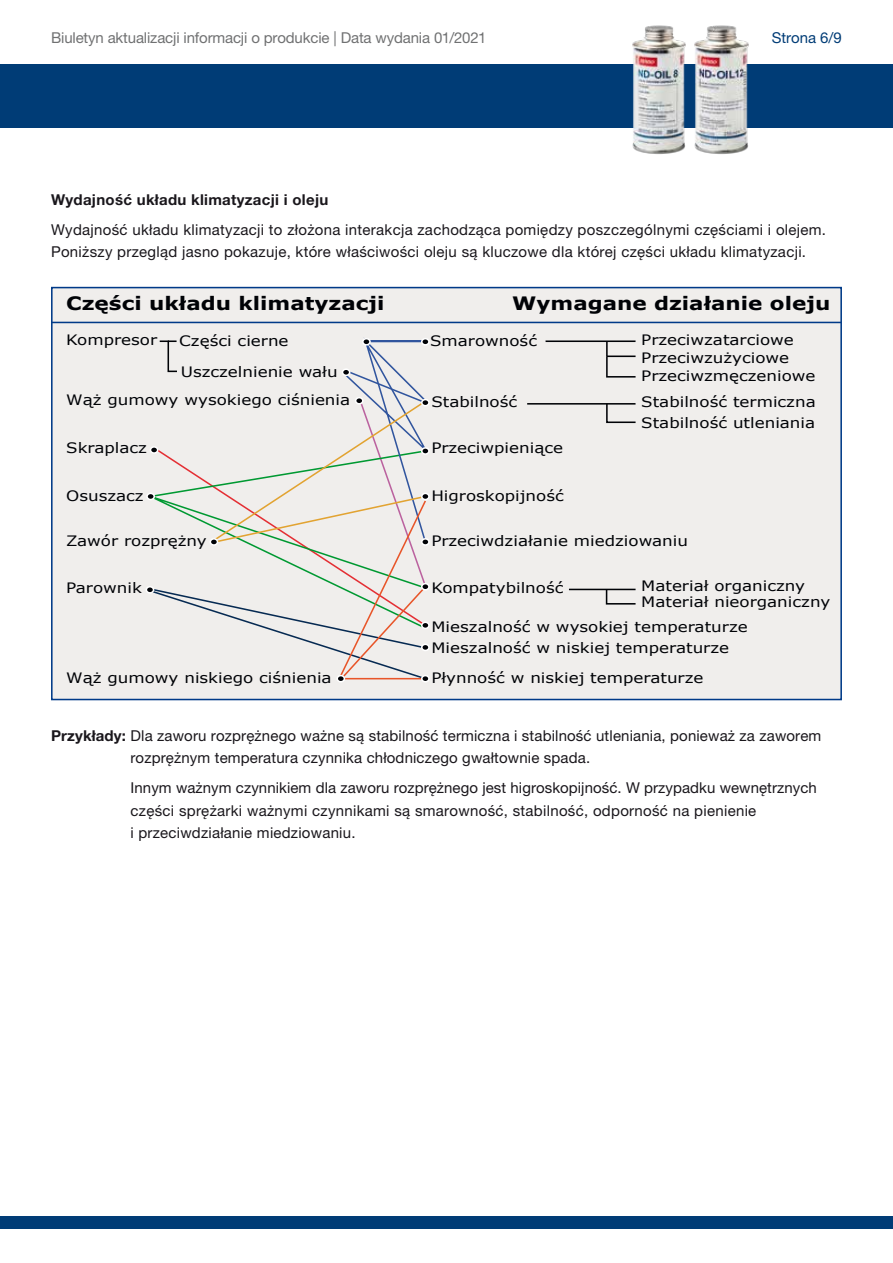
<style>
.page{position:relative;width:893px;height:1263px;background:#fff}
.page>*{position:absolute;margin:0;border:0;box-sizing:border-box;transform-origin:0 0}
.t1{font:700 18.45px "Verdana";color:#000206;scale:1.17 1}
.t2{font:15px/22.5px "Helvetica Neue LT Pro";letter-spacing:.02em;color:#1a171c}
.t3{font:15px "Helvetica Neue LT Pro";letter-spacing:-.01em;color:#707172}
.t4{font:700 15px "Helvetica Neue LT Pro";letter-spacing:.02em;color:#1a171c}
.t5{font:15px "Helvetica Neue LT Pro";color:#003c76}
.t6{font:14.4px/21.3px "Verdana";color:#000206;scale:1.17 1}
.s1{font-weight:700}
</style>
<div class="page">
<div style="left:0;top:64px;width:893px;height:64px;background:#003c76"></div>
<div style="left:0;top:1216px;width:893px;height:13px;background:#003c76"></div>
<img style="left:632px;top:25px;width:54px;height:129px">
<img style="left:694px;top:25px;width:55px;height:129px">
<div style="left:51px;top:287px;width:791px;height:413px;background:#f0eeec"></div>
<hr style="left:51px;top:322px;width:790px;height:1px;background:#003a88">
<hr style="left:527px;top:403px;width:109px;height:2px;background:#000206">
<svg style="left:605px;top:402px;width:32px;height:22px"></svg>
<hr style="left:569px;top:589px;width:67px;height:1px;background:#000206">
<svg style="left:605px;top:588px;width:32px;height:17px"></svg>
<hr style="left:545px;top:340px;width:91px;height:2px;background:#000206">
<svg style="left:605px;top:340px;width:32px;height:38px"></svg>
<hr style="left:607px;top:355px;width:29px;height:2px;background:#000206">
<div style="left:421px;top:675px;width:9px;height:7px;border:2px solid #fff;border-radius:50%"></div>
<div style="left:336px;top:675px;width:9px;height:7px;border:2px solid #fff;border-radius:50%"></div>
<svg style="left:128px;top:331px;width:303px;height:350px;background:#e8e6e3"></svg>
<p class="t3" style="left:51px;top:28px;width:437px">Biuletyn aktualizacji informacji o produkcie | Data wydania 01/2021</p>
<p class="t5" style="left:772px;top:28px;width:72px">Strona 6/9</p>
<p class="t4" style="left:51px;top:190px;width:279px">Wydajność układu klimatyzacji i oleju</p>
<p class="t2" style="left:51px;top:218px;width:777px">Wydajność układu klimatyzacji to złożona interakcja zachodząca pomiędzy poszczególnymi częściami i olejem.<br>Poniższy przegląd jasno pokazuje, które właściwości oleju są kluczowe dla której części układu klimatyzacji.</p>
<p class="t1" style="left:66px;top:292px;width:273px">Części układu klimatyzacji</p>
<p class="t1" style="left:512px;top:292px;width:273px">Wymagane działanie oleju</p>
<p class="t6" style="left:66px;top:329px;width:79px">Kompresor</p>
<p class="t6" style="left:179px;top:326px;width:137px;line-height:30.5px">Części cierne<br>Uszczelnienie wału</p>
<p class="t6" style="left:66px;top:389px;width:244px">Wąż gumowy wysokiego ciśnienia</p>
<p class="t6" style="left:66px;top:438px;width:71px">Skraplacz</p>
<p class="t6" style="left:66px;top:485px;width:68px">Osuszacz</p>
<p class="t6" style="left:66px;top:531px;width:122px">Zawór rozprężny</p>
<p class="t6" style="left:66px;top:577px;width:66px">Parownik</p>
<p class="t6" style="left:66px;top:668px;width:228px">Wąż gumowy niskiego ciśnienia</p>
<p class="t6" style="left:430px;top:331px;width:93px">Smarowność</p>
<p class="t6" style="left:641px;top:329px;width:132px">Przeciwzatarciowe</p>
<p class="t6" style="left:641px;top:349px;width:150px;line-height:18px">Przeciwzużyciowe<br>Przeciwzmęczeniowe</p>
<p class="t6" style="left:641px;top:392px;width:151px;line-height:20.5px">Stabilność termiczna<br>Stabilność utleniania</p>
<p class="t6" style="left:431px;top:392px;width:75px">Stabilność</p>
<p class="t6" style="left:431px;top:438px;width:114px">Przeciwpieniące</p>
<p class="t6" style="left:431px;top:485px;width:115px">Higroskopijność</p>
<p class="t6" style="left:431px;top:531px;width:221px">Przeciwdziałanie miedziowaniu</p>
<p class="t6" style="left:431px;top:577px;width:114px">Kompatybilność</p>
<p class="t6" style="left:432px;top:616px;width:272px">Mieszalność w wysokiej temperaturze<br>Mieszalność w niskiej temperaturze</p>
<p class="t6" style="left:431px;top:668px;width:234px">Płynność w niskiej temperaturze</p>
<p class="t6" style="left:641px;top:579px;width:163px;line-height:15.8px">Materiał organiczny<br>Materiał nieorganiczny</p>
<p class="t2" style="left:130px;top:724px;width:692px;text-indent:-79px"><span class="s1">Przykłady:</span> Dla zaworu rozprężnego ważne są stabilność termiczna i stabilność utleniania, ponieważ za zaworem rozprężnym temperatura czynnika chłodniczego gwałtownie spada.</p>
<p class="t2" style="left:131px;top:776px;width:688px">Innym ważnym czynnikiem dla zaworu rozprężnego jest higroskopijność. W przypadku wewnętrznych części sprężarki ważnymi czynnikami są smarowność, stabilność, odporność na pienienie<br>i przeciwdziałanie miedziowaniu.</p>
</div>
